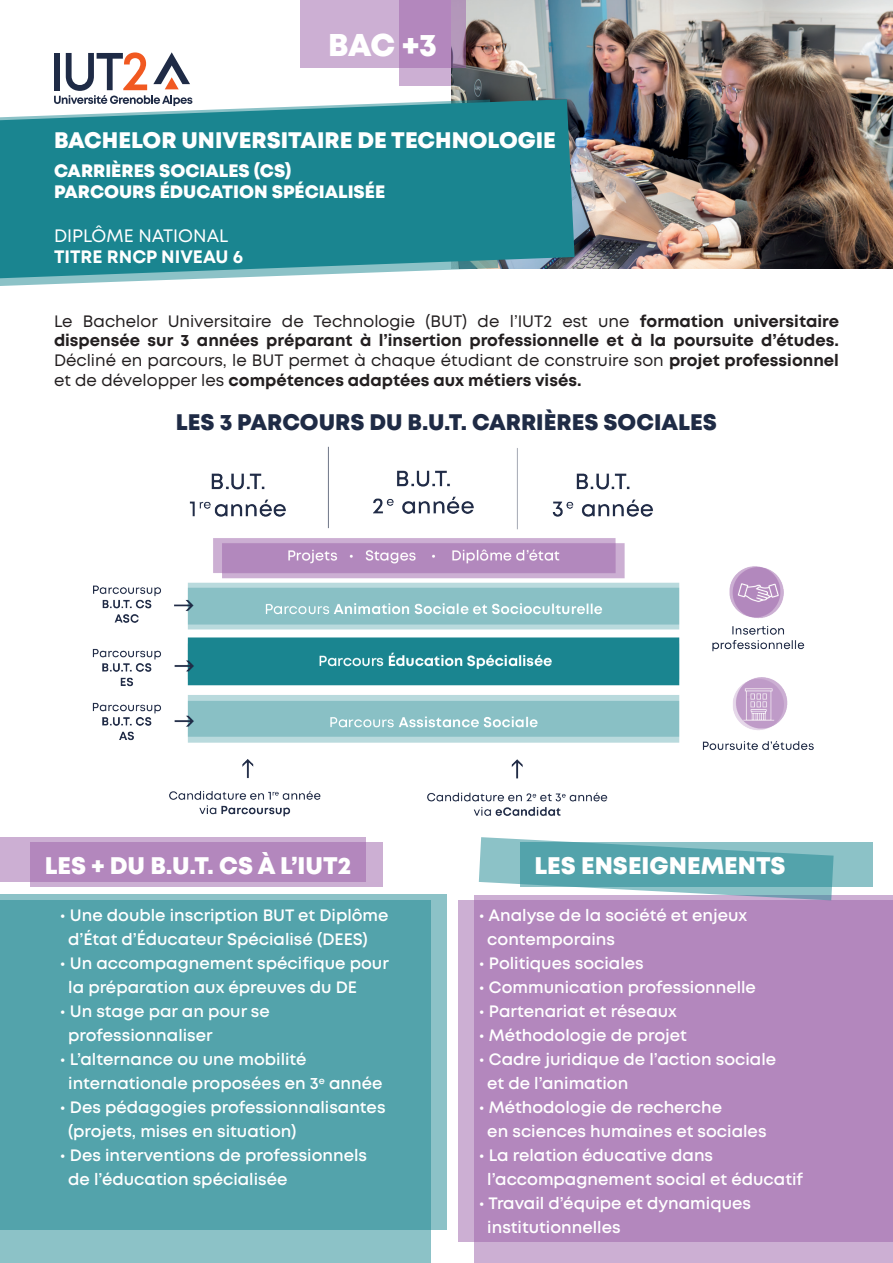
<style>
.page{position:relative;width:893px;height:1263px;background:#fff}
.page>*{position:absolute;margin:0;border:0;box-sizing:border-box;transform-origin:0 0}
.t1{font:800 31.5px "Mont";color:#fff}
.t2{font:800 24px "Mont";color:#fff}
.t3{font:800 22.5px "Mont";color:#1f2b45}
.t4{font:800 22.5px "Mont";color:#fff}
.t5{font:800 18px/21.6px "Mont";color:#fff}
.t6{font:700 18px "Mont";color:#fff}
.t7{font:18px "Mont";color:#fff}
.t8{font:600 16.5px/24px "Mont";color:#fff}
.t9{font:700 16.5px/19.8px "Mont";color:#231f20;text-align:justify}
.s1{font-weight:400}
</style>
<div class="page">
<div style="left:458px;top:900px;width:435px;height:341px;background:#ccafd3"></div>
<div style="left:474px;top:895px;width:419px;height:368px;background:#b387bd"></div>
<div style="left:0;top:894px;width:446px;height:336px;background:#8cc2c7"></div>
<svg style="left:0;top:900px;width:430px;height:363px;background:#58a5ad"></svg>
<div style="left:0;top:837px;width:366px;height:45px;background:#ccafd3"></div>
<svg style="left:30px;top:842px;width:353px;height:45px;background:#b68dc0"></svg>
<svg style="left:479px;top:837px;width:355px;height:63px"></svg>
<svg style="left:520px;top:842px;width:353px;height:44px;background:#60aab1"></svg>
<img style="left:451px;top:0;width:442px;height:269px">
<div style="left:399px;top:0;width:52px;height:85px;background:#ccafd3"></div>
<svg style="left:300px;top:0;width:165px;height:68px;background:#c19fc9"></svg>
<svg style="left:54px;top:52px;width:138px;height:47px"></svg>
<svg style="left:0;top:278px;width:219px;height:8px"></svg>
<svg style="left:0;top:99px;width:575px;height:179px;background:#2d8e98"></svg>
<img style="left:92px;top:446px;width:722px;height:371px">
<h1 class="t1" style="left:328px;top:24px;width:110px">BAC +3</h1>
<h3 class="t4" style="left:54px;top:126px;width:503px">BACHELOR UNIVERSITAIRE DE TECHNOLOGIE</h3>
<p class="t5" style="left:54px;top:160px;width:333px">CARRIÈRES SOCIALES (CS)<br>PARCOURS ÉDUCATION SPÉCIALISÉE</p>
<p class="t7" style="left:54px;top:224px;width:176px">DIPLÔME NATIONAL</p>
<p class="t6" style="left:54px;top:245px;width:191px">TITRE RNCP NIVEAU 6</p>
<p class="t9" style="left:54px;top:311px;width:786px"><span class="s1">Le Bachelor Universitaire de Technologie (BUT) de l’IUT2 est une</span> formation universitaire dispensée sur 3 années préparant à l’insertion professionnelle et à la poursuite d’études.<br><span class="s1">Décliné en parcours, le BUT permet à chaque étudiant de construire son</span> projet professionnel <span class="s1">et de développer les</span> compétences adaptées aux métiers visés.</p>
<h3 class="t3" style="left:176px;top:407px;width:543px">LES 3 PARCOURS DU B.U.T. CARRIÈRES SOCIALES</h3>
<h2 class="t2" style="left:45px;top:850px;width:308px">LES + DU B.U.T. CS À L’IUT2</h2>
<h2 class="t2" style="left:534px;top:850px;width:253px">LES ENSEIGNEMENTS</h2>
<p class="t8" style="left:68px;top:903px;width:322px;text-indent:-8px">• Une double inscription BUT et Diplôme d’État d’Éducateur Spécialisé (DEES)</p>
<p class="t8" style="left:68px;top:951px;width:322px;text-indent:-8px">• Un accompagnement spécifique pour la préparation aux épreuves du DE</p>
<p class="t8" style="left:68px;top:999px;width:203px;text-indent:-8px">• Un stage par an pour se professionnaliser</p>
<p class="t8" style="left:68px;top:1047px;width:316px;text-indent:-8px">• L’alternance ou une mobilité internationale proposées en 3<sup>e</sup> année</p>
<p class="t8" style="left:68px;top:1095px;width:319px;text-indent:-8px">• Des pédagogies professionnalisantes (projets, mises en situation)</p>
<p class="t8" style="left:68px;top:1143px;width:300px;text-indent:-8px">• Des interventions de professionnels de l’éducation spécialisée</p>
<p class="t8" style="left:487px;top:903px;width:262px;text-indent:-8px">• Analyse de la société et enjeux contemporains</p>
<p class="t8" style="left:479px;top:951px;width:166px">• Politiques sociales</p>
<p class="t8" style="left:479px;top:975px;width:279px">• Communication professionnelle</p>
<p class="t8" style="left:479px;top:999px;width:200px">• Partenariat et réseaux</p>
<p class="t8" style="left:479px;top:1023px;width:210px">• Méthodologie de projet</p>
<p class="t8" style="left:487px;top:1047px;width:291px;text-indent:-8px">• Cadre juridique de l’action sociale et de l’animation</p>
<p class="t8" style="left:487px;top:1095px;width:281px;text-indent:-8px">• Méthodologie de recherche<br>en sciences humaines et sociales</p>
<p class="t8" style="left:487px;top:1143px;width:317px;text-indent:-8px">• La relation éducative dans l’accompagnement social et éducatif</p>
<p class="t8" style="left:487px;top:1191px;width:265px;text-indent:-8px">• Travail d’équipe et dynamiques institutionnelles</p>
</div>
